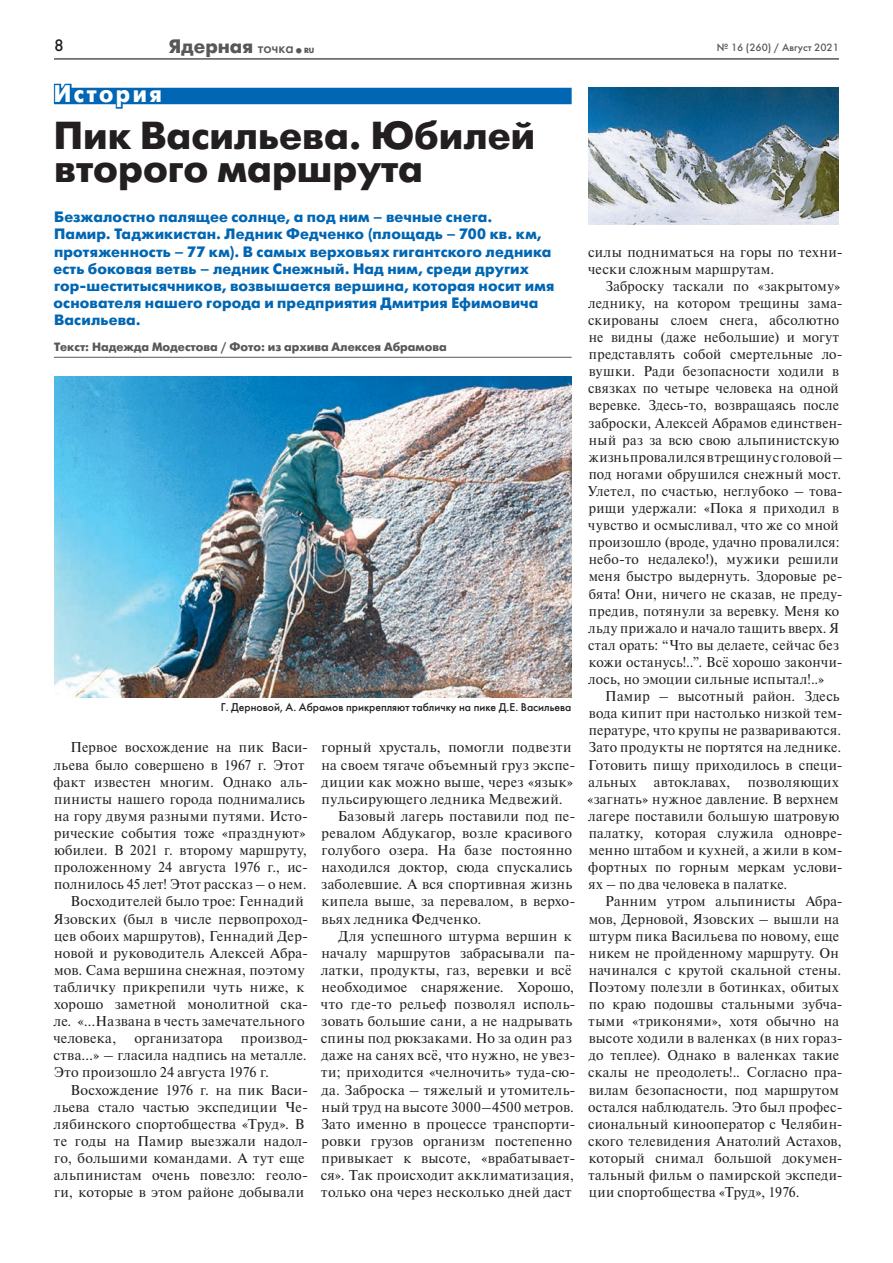
<style>
.page{position:relative;width:893px;height:1263px;background:#fff}
.page>*{position:absolute;margin:0;border:0;box-sizing:border-box;transform-origin:0 0}
.t1{font:700 39px/33px "Futuris C";color:#231f20}
.t2{font:700 24px "Futuris C";letter-spacing:.11em;color:#fff;scale:.93 1}
.t3{font:700 19.5px "Futuris C";color:#57585a}
.t4{font:16.5px "Futuris C";color:#231f20}
.t5{font:700 15px/17.1px "Futuris C";letter-spacing:.01em;color:#0166b3}
.t6{font:14.25px/17.1px "Newton I";letter-spacing:.02em;color:#231f20}
.t7{font:700 12px "Futuris C";color:#57585a}
.t8{font:11.25px "Futuris C";color:#231f20}
.t9{font:10.5px "Futuris C";color:#57585a}
.s1{font-weight:400;font-size:15px}
.s2{font-size:7.5px}
</style>
<div class="page">
<hr style="left:54px;top:58px;width:785px;height:2px;background:#57585a">
<hr style="left:54px;top:357px;width:518px;height:1px;background:#57585a">
<img style="left:589px;top:88px;width:250px;height:137px">
<div style="left:54px;top:88px;width:518px;height:16px;background:#0166b3"></div>
<svg style="left:53px;top:83px;width:111px;height:26px"></svg>
<img style="left:54px;top:376px;width:518px;height:322px">
<h3 class="t3" style="left:169px;top:35px;width:147px">Ядерная <span class="s1">точка</span><sub>•</sub><span class="s2">RU</span></h3>
<p class="t4" style="left:54px;top:36px;width:11px">8</p>
<p class="t9" style="left:717px;top:41px;width:123px">№ 16 (260) / Август 2021</p>
<h2 class="t2" style="left:54px;top:80px;width:118px">История</h2>
<h1 class="t1" style="left:54px;top:120px;width:483px">Пик Васильева. Юбилей второго маршрута</h1>
<p class="t5" style="left:53px;top:209px;width:502px">Безжалостно палящее солнце, а под ним – вечные снега.<br>Памир. Таджикистан. Ледник Федченко (площадь – 700 кв. км, протяженность – 77 км). В самых верховьях гигантского ледника есть боковая ветвь – ледник Снежный. Над ним, среди других гор-шеститысячников, возвышается вершина, которая носит имя основателя нашего города и предприятия Дмитрия Ефимовича Васильева.</p>
<p class="t6" style="left:588px;top:243px;width:256px">силы подниматься на горы по техни&shy;чески сложным маршрутам.</p>
<p class="t6" style="left:588px;top:278px;width:257px;text-indent:18px">Заброску таскали по «закрытому» леднику, на котором трещины зама&shy;скированы слоем снега, абсолютно не видны (даже небольшие) и могут представлять собой смертельные ло&shy;вушки. Ради безопасности ходили в связках по четыре человека на одной веревке. Здесь-то, возвращаясь после заброски, Алексей Абрамов единствен&shy;ный раз за всю свою альпинистскую жизнь провалился в трещину с головой – под ногами обрушился снежный мост.<br>Улетел, по счастью, неглубоко – това&shy;рищи удержали: «Пока я приходил в чувство и осмысливал, что же со мной произошло (вроде, удачно провалился: небо-то недалеко!), мужики решили меня быстро выдернуть. Здоровые ре&shy;бята! Они, ничего не сказав, не преду&shy;предив, потянули за веревку. Меня ко льду прижало и начало тащить вверх. Я стал орать: “Что вы делаете, сейчас без кожи останусь!..”. Всё хорошо закончи&shy;лось, но эмоции сильные испытал!..»</p>
<p class="t6" style="left:587px;top:688px;width:257px;text-indent:18px">Памир – высотный район. Здесь вода кипит при настолько низкой тем&shy;пературе, что крупы не развариваются.<br>Зато продукты не портятся на леднике.<br>Готовить пищу приходилось в специ&shy;альных автоклавах, позволяющих «загнать» нужное давление. В верхнем лагере поставили большую шатровую палатку, которая служила одновре&shy;менно штабом и кухней, а жили в ком&shy;фортных по горным меркам услови&shy;ях – по два человека в палатке.</p>
<p class="t6" style="left:588px;top:893px;width:256px;text-indent:17px">Ранним утром альпинисты Абра&shy;мов, Дерновой, Язовских – вышли на штурм пика Васильева по новому, еще никем не пройденному маршруту. Он начинался с крутой скальной стены.<br>Поэтому полезли в ботинках, обитых по краю подошвы стальными зубча&shy;тыми «триконями», хотя обычно на высоте ходили в валенках (в них гораз&shy;до теплее). Однако в валенках такие скалы не преодолеть!.. Согласно пра&shy;вилам безопасности, под маршрутом остался наблюдатель. Это был профес&shy;сиональный кинооператор с Челябин&shy;ского телевидения Анатолий Астахов, который снимал большой докумен&shy;тальный фильм о памирской экспеди&shy;ции спортобщества «Труд», 1976.</p>
<p class="t7" style="left:54px;top:340px;width:394px">Текст: Надежда Модестова / Фото: из архива Алексея Абрамова</p>
<p class="t8" style="left:221px;top:700px;width:352px">Г. Дерновой, А. Абрамов прикрепляют табличку на пике Д.Е. Васильева</p>
<p class="t6" style="left:71px;top:739px;width:239px">Первое восхождение на пик Васи-</p>
<p class="t6" style="left:54px;top:756px;width:252px">льева было совершено в 1967 г. Этот</p>
<p class="t6" style="left:54px;top:773px;width:256px">факт известен многим. Однако аль-</p>
<p class="t6" style="left:54px;top:791px;width:252px">пинисты нашего города поднимались</p>
<p class="t6" style="left:54px;top:808px;width:255px">на гору двумя разными путями. Исто-</p>
<p class="t6" style="left:54px;top:825px;width:253px">рические события тоже «празднуют»</p>
<p class="t6" style="left:54px;top:842px;width:254px">юбилеи. В 2021 г. второму маршруту,</p>
<p class="t6" style="left:54px;top:859px;width:255px">проложенному 24 августа 1976 г., ис-</p>
<p class="t6" style="left:54px;top:876px;width:254px">полнилось 45 лет! Этот рассказ – о нем.</p>
<p class="t6" style="left:71px;top:893px;width:235px">Восходителей было трое: Геннадий</p>
<p class="t6" style="left:54px;top:910px;width:256px">Язовских (был в числе первопроход-</p>
<p class="t6" style="left:54px;top:927px;width:256px">цев обоих маршрутов), Геннадий Дер-</p>
<p class="t6" style="left:54px;top:944px;width:256px">новой и руководитель Алексей Абра-</p>
<p class="t6" style="left:54px;top:962px;width:252px">мов. Сама вершина снежная, поэтому</p>
<p class="t6" style="left:54px;top:979px;width:252px">табличку прикрепили чуть ниже, к</p>
<p class="t6" style="left:54px;top:996px;width:256px">хорошо заметной монолитной ска-</p>
<p class="t6" style="left:54px;top:1013px;width:252px">ле. «…Названа в честь замечательного</p>
<p class="t6" style="left:53px;top:1030px;width:64px">человека,</p>
<p class="t6" style="left:134px;top:1030px;width:90px">организатора</p>
<p class="t6" style="left:321px;top:739px;width:251px">горный хрусталь, помогли подвезти</p>
<p class="t6" style="left:321px;top:756px;width:256px">на своем тягаче объемный груз экспе-</p>
<p class="t6" style="left:322px;top:773px;width:253px">диции как можно выше, через «язык»</p>
<p class="t6" style="left:321px;top:791px;width:243px">пульсирующего ледника Медвежий.</p>
<p class="t6" style="left:338px;top:808px;width:239px">Базовый лагерь поставили под пе-</p>
<p class="t6" style="left:322px;top:825px;width:252px">ревалом Абдукагор, возле красивого</p>
<p class="t6" style="left:321px;top:842px;width:252px">голубого озера. На базе постоянно</p>
<p class="t6" style="left:321px;top:859px;width:252px">находился доктор, сюда спускались</p>
<p class="t6" style="left:321px;top:876px;width:252px">заболевшие. А вся спортивная жизнь</p>
<p class="t6" style="left:321px;top:893px;width:256px">кипела выше, за перевалом, в верхо-</p>
<p class="t6" style="left:321px;top:910px;width:161px">вьях ледника Федченко.</p>
<p class="t6" style="left:338px;top:927px;width:235px">Для успешного штурма вершин к</p>
<p class="t6" style="left:321px;top:944px;width:256px">началу маршрутов забрасывали па-</p>
<p class="t6" style="left:321px;top:962px;width:252px">латки, продукты, газ, веревки и всё</p>
<p class="t6" style="left:321px;top:979px;width:254px">необходимое снаряжение. Хорошо,</p>
<p class="t6" style="left:321px;top:996px;width:256px">что где-то рельеф позволял исполь-</p>
<p class="t6" style="left:321px;top:1013px;width:252px">зовать большие сани, а не надрывать</p>
<p class="t6" style="left:321px;top:1030px;width:252px">спины под рюкзаками. Но за один раз</p>
<p class="t6" style="left:322px;top:1047px;width:255px">даже на санях всё, что нужно, не увез-</p>
<p class="t6" style="left:321px;top:1064px;width:256px">ти; приходится «челночить» туда-сю-</p>
<p class="t6" style="left:322px;top:1081px;width:255px">да. Заброска – тяжелый и утомитель-</p>
<p class="t6" style="left:321px;top:1098px;width:254px">ный труд на высоте 3000–4500 метров.</p>
<p class="t6" style="left:321px;top:1115px;width:256px">Зато именно в процессе транспорти-</p>
<p class="t6" style="left:322px;top:1133px;width:252px">ровки грузов организм постепенно</p>
<p class="t6" style="left:321px;top:1150px;width:256px">привыкает к высоте, «врабатывает-</p>
<p class="t6" style="left:321px;top:1167px;width:255px">ся». Так происходит акклиматизация,</p>
<p class="t6" style="left:321px;top:1184px;width:252px">только она через несколько дней даст</p>
<p class="t6" style="left:53px;top:1030px;width:256px;text-align:justify;text-indent:188px">производ&shy;ства…» – гласила надпись на металле.<br>Это произошло 24 августа 1976 г.</p>
<p class="t6" style="left:54px;top:1081px;width:256px;text-indent:17px">Восхождение 1976 г. на пик Васи&shy;льева стало частью экспедиции Че&shy;лябинского спортобщества «Труд». В те годы на Памир выезжали надол&shy;го, большими командами. А тут еще альпинистам очень повезло: геоло&shy;ги, которые в этом районе добывали</p>
</div>
